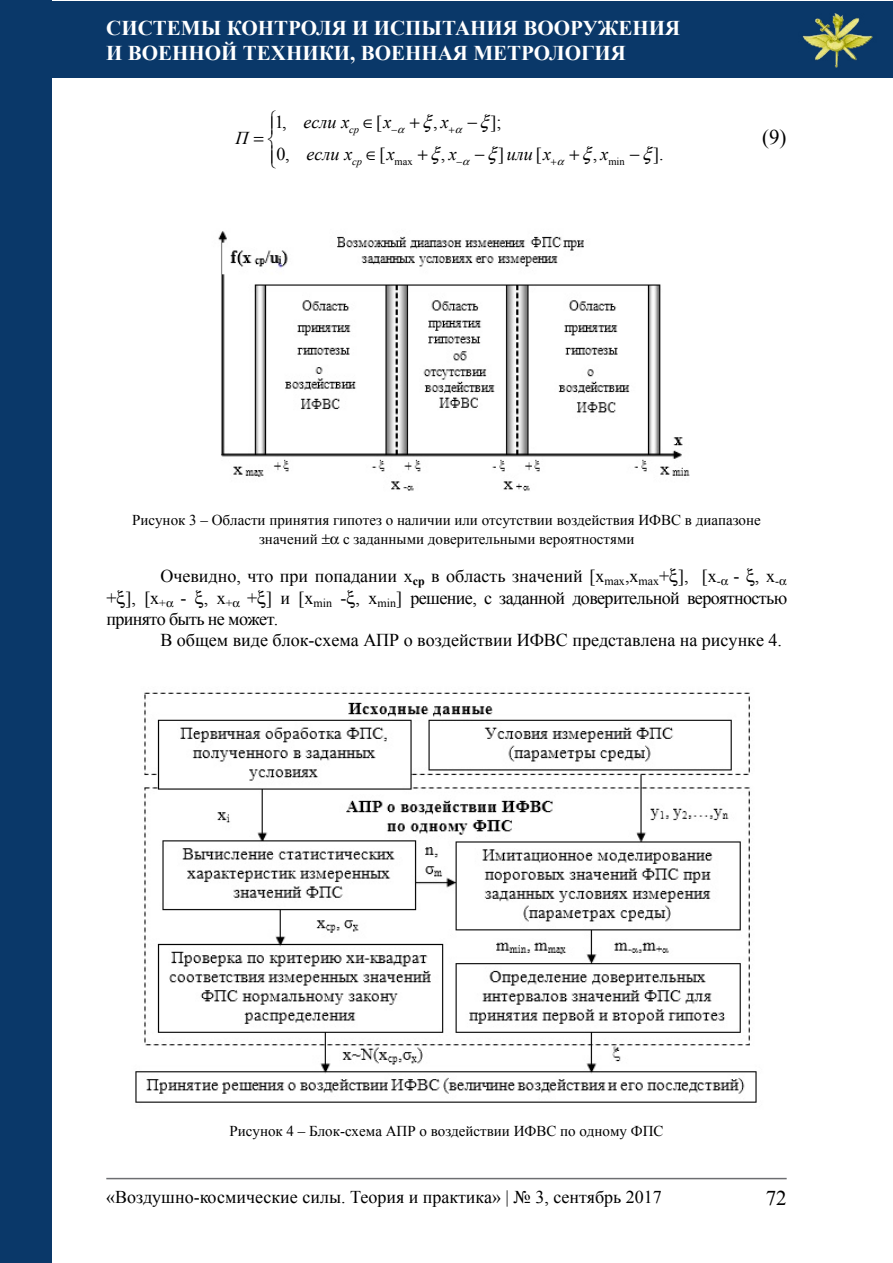
<style>
.page{position:relative;width:893px;height:1263px;background:#fff}
.page>*{position:absolute;margin:0;border:0;box-sizing:border-box;transform-origin:0 0}
.t1{font:700 21px/25.2px "Times New Roman";color:#fff}
.t2{font:21px "Times New Roman";color:#000}
.t3{font:21px "Times New Roman";color:#000}
.t4{font:18px/21.3px "Times New Roman";letter-spacing:-.035em;color:#000}
.t5{font:18px "Times New Roman";color:#000}
.t6{font:18px "Times New Roman";color:#000}
.t7{font:italic 18px "Times New Roman";color:#000}
.t8{font:15px/18.5px "Times New Roman";color:#000}
.t9{font:10.5px "Times New Roman";color:#000}
.t10{font:italic 10.5px "Times New Roman";color:#000}
.s1{font-style:italic}
.s2{font-style:normal}
</style>
<div class="page">
<hr style="left:106px;top:1178px;width:681px;height:1px;background:#6d6e71">
<div style="left:0;top:1px;width:892px;height:76px;background:#0a3869"></div>
<img style="left:802px;top:13px;width:71px;height:55px">
<div style="left:0;top:1px;width:51px;height:1262px;background:#0a3869"></div>
<img style="left:218px;top:231px;width:472px;height:260px">
<img style="left:135px;top:692px;width:622px;height:411px">
<h1 class="t1" style="left:106px;top:14px;width:576px">системы контроля и испытания вооружения и военной техники, военная метрология</h1>
<p class="t7" style="left:236px;top:125px;width:15px">П</p>
<p class="t5" style="left:275px;top:110px;width:13px">1,</p>
<p class="t5" style="left:433px;top:110px;width:17px">,<span class="s1">х</span></p>
<p class="t5" style="left:491px;top:110px;width:13px">];</p>
<p class="t9" style="left:395px;top:154px;width:20px">max</p>
<p class="t9" style="left:608px;top:154px;width:18px">min</p>
<p class="t5" style="left:363px;top:110px;width:30px">∈[<span class="s1">х</span></p>
<p class="t7" style="left:303px;top:110px;width:47px">если х</p>
<p class="t10" style="left:349px;top:122px;width:11px">ср</p>
<h1 class="t2" style="left:762px;top:123px;width:26px">(9)</h1>
<p class="t5" style="left:277px;top:142px;width:15px">0,</p>
<p class="t5" style="left:441px;top:142px;width:17px">,<span class="s1">х</span></p>
<p class="t7" style="left:498px;top:142px;width:54px"><span class="s2">]</span> или х</p>
<p class="t5" style="left:366px;top:142px;width:30px">∈[<span class="s1">х</span></p>
<p class="t5" style="left:536px;top:142px;width:8px">[</p>
<p class="t5" style="left:593px;top:142px;width:17px">,<span class="s1">х</span></p>
<p class="t5" style="left:653px;top:142px;width:12px">].</p>
<p class="t7" style="left:307px;top:142px;width:47px">если х</p>
<p class="t10" style="left:352px;top:154px;width:11px">ср</p>
<p class="t8" style="left:259px;top:511px;width:503px;text-indent:-127px">Рисунок 3 – Области принятия гипотез о наличии или отсутствии воздействия ИФВС в диапазоне значений</p>
<p class="t8" style="left:343px;top:529px;width:293px">с заданными доверительными вероятностями</p>
<p class="t4" style="left:106px;top:565px;width:682px;text-indent:54px">Очевидно, что при попадании х<sub>ср</sub> в область значений [х<sub>max</sub>,х<sub>max</sub>+ ], [х<sub>-</sub> - , х<sub>-</sub>+ ], [х<sub>+</sub> - , х<sub>+</sub> + ] и [х<sub>min</sub> - , х<sub>min</sub>] решение, с заданной доверительной вероятностью принято быть не может.</p>
<p class="t5" style="left:160px;top:628px;width:623px">В общем виде блок-схема АПР о воздействии ИФВС представлена на рисунке 4.</p>
<p class="t8" style="left:230px;top:1122px;width:436px">Рисунок 4 – Блок-схема АПР о воздействии ИФВС по одному ФПС</p>
<p class="t6" style="left:106px;top:1185px;width:557px">«Воздушно-космические силы. Теория и практика» | № 3, сентябрь 2017</p>
<h1 class="t3" style="left:766px;top:1183px;width:22px">72</h1>
</div>
